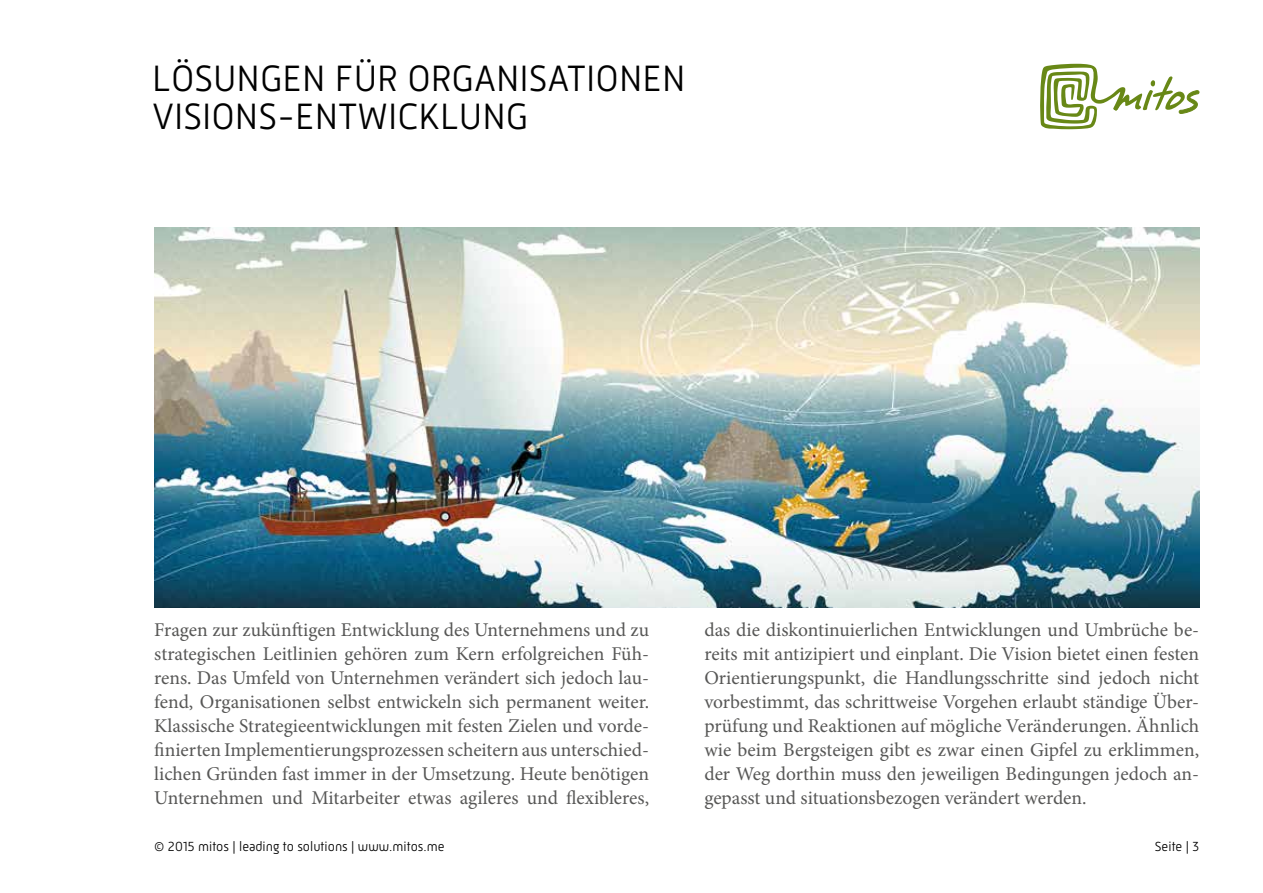
<style>
.page{position:relative;width:1263px;height:893px;background:#fff}
.page>*{position:absolute;margin:0;border:0;box-sizing:border-box;transform-origin:0 0}
.t1{font:300 37.5px/37.5px "Mic 32 New";color:#000}
.t2{font:19.5px/24px "Minion Pro";color:#575756;text-align:justify}
.t3{font:300 13.5px "Mic 32 New";color:#000}
</style>
<div class="page">
<svg style="left:1040px;top:64px;width:159px;height:65px"></svg>
<img style="left:154px;top:228px;width:1045px;height:379px">
<h1 class="t1" style="left:152px;top:60px;width:535px">LÖSUNGEN FÜR ORGANISATIONEN<br>VISIONS-ENTWICKLUNG</h1>
<p class="t2" style="left:154px;top:618px;width:496px">Fragen zur zukünftigen Entwicklung des Unternehmens und zu strategischen Leitlinien gehören zum Kern erfolgreichen Füh&shy;rens. Das Umfeld von Unternehmen verändert sich jedoch lau&shy;fend, Organisationen selbst entwickeln sich permanent weiter.<br>Klassische Strategieentwicklungen mit festen Zielen und vorde&shy;finierten Implementierungsprozessen scheitern aus unterschied&shy;lichen Gründen fast immer in der Umsetzung. Heute benötigen Unternehmen und Mitarbeiter etwas agileres und flexibleres,</p>
<p class="t2" style="left:704px;top:618px;width:496px">das die diskontinuierlichen Entwicklungen und Umbrüche be&shy;reits mit antizipiert und einplant. Die Vision bietet einen festen Orientierungspunkt, die Handlungsschritte sind jedoch nicht vorbestimmt, das schrittweise Vorgehen erlaubt ständige Über&shy;prüfung und Reaktionen auf mögliche Veränderungen. Ähnlich wie beim Bergsteigen gibt es zwar einen Gipfel zu erklimmen, der Weg dorthin muss den jeweiligen Bedingungen jedoch an&shy;gepasst und situationsbezogen verändert werden.</p>
<p class="t3" style="left:154px;top:839px;width:292px">© 2015 mitos | leading to solutions | www.mitos.me</p>
<p class="t3" style="left:1155px;top:839px;width:46px">Seite | 3</p>
</div>
